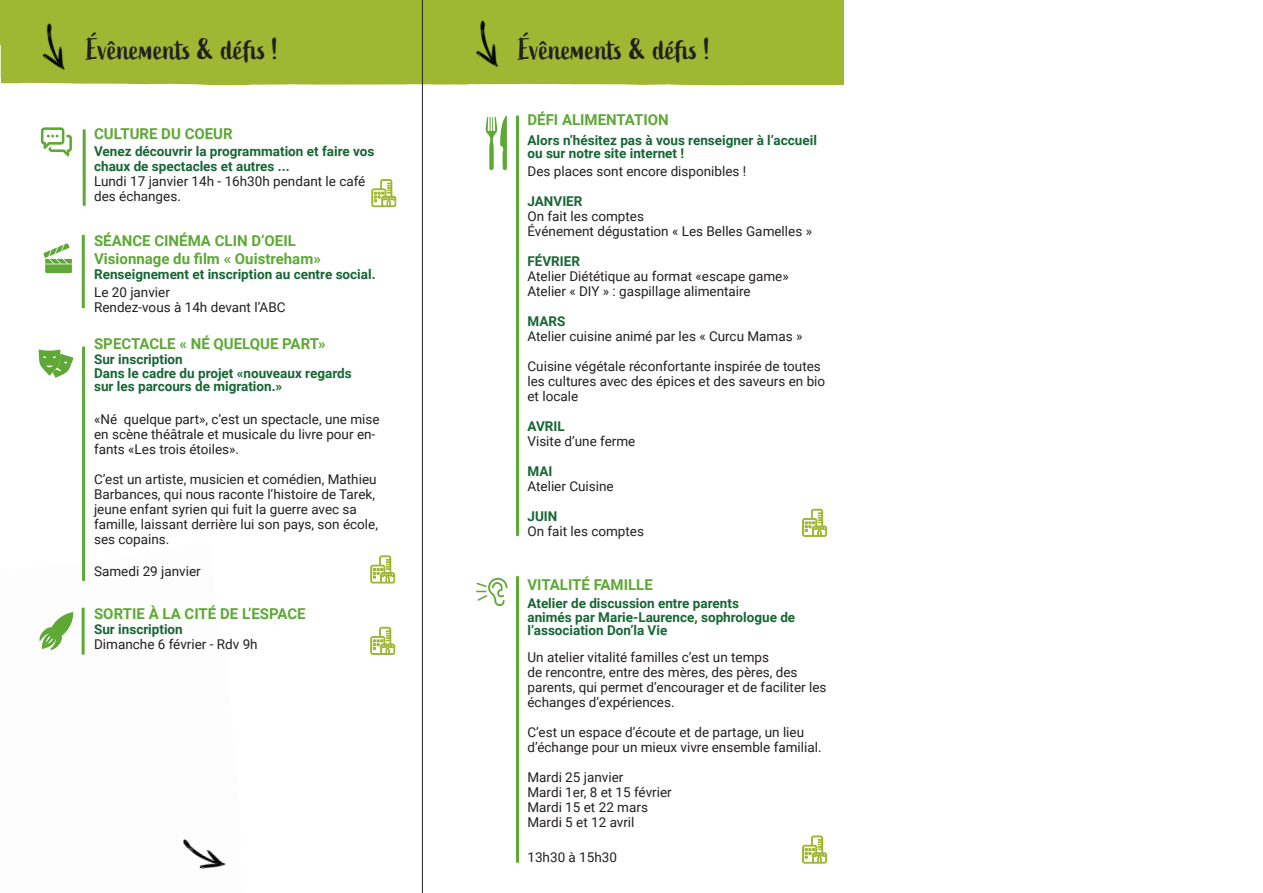
<style>
.page{position:relative;width:1263px;height:893px;background:#fff}
.page>*{position:absolute;margin:0;border:0;box-sizing:border-box;transform-origin:0 0}
.t1{font:30px "Active";color:#231f20}
.Titre{font:700 15px "Roboto";color:#5ea835}
.Titre-2{font:13.5px/15px "Roboto";color:#231f20}
.Sous_titre{font:700 13.5px/15px "Roboto";color:#176633}
.Sous_titre-2{font:13.5px "Roboto";color:#231f20}
.Titre-3{font:700 13.5px "Roboto";color:#176633}
.s1{font-weight:400;color:#231f20}
.s2{font-weight:700;color:#176633}
</style>
<div class="page">
<div style="left:0;top:0;width:25px;height:45px;background:#a0b733"></div>
<div style="left:2px;top:0;width:842px;height:86px;background:#a0b733"></div>
<img style="left:464px;top:21px;width:43px;height:51px">
<svg style="left:802px;top:509px;width:25px;height:28px"></svg>
<hr style="left:516px;top:116px;width:3px;height:420px;background:#5ea835">
<svg style="left:485px;top:116px;width:22px;height:54px"></svg>
<svg style="left:802px;top:836px;width:25px;height:27px"></svg>
<hr style="left:516px;top:576px;width:3px;height:287px;background:#5ea835">
<svg style="left:476px;top:577px;width:32px;height:29px"></svg>
<img style="left:30px;top:23px;width:44px;height:52px">
<svg style="left:371px;top:179px;width:25px;height:28px"></svg>
<hr style="left:82px;top:347px;width:3px;height:234px;background:#5ea835">
<svg style="left:38px;top:349px;width:36px;height:29px"></svg>
<svg style="left:39px;top:612px;width:35px;height:38px"></svg>
<div style="left:59px;top:621px;width:7px;height:7px;border:2px solid #5ea835;border-radius:50%"></div>
<hr style="left:82px;top:608px;width:3px;height:47px;background:#5ea835">
<img style="left:182px;top:839px;width:44px;height:31px">
<svg style="left:370px;top:627px;width:25px;height:28px"></svg>
<svg style="left:370px;top:556px;width:25px;height:27px"></svg>
<hr style="left:83px;top:129px;width:3px;height:77px;background:#5ea835">
<svg style="left:41px;top:127px;width:31px;height:29px"></svg>
<svg style="left:43px;top:243px;width:29px;height:30px"></svg>
<hr style="left:422px;top:0;width:1px;height:893px;background:#231f20">
<hr style="left:82px;top:235px;width:3px;height:73px;background:#5ea835">
<p class="t1" style="left:87px;top:32px;width:193px">Évênements &amp; défis !</p>
<p class="Titre" style="left:94px;top:123px;width:140px">CULTURE DU COEUR</p>
<p class="Sous_titre" style="left:94px;top:143px;width:282px">Venez découvrir la programmation et faire vos chaux de spectacles et autres ...<br><span class="s1">Lundi 17 janvier 14h - 16h30h pendant le café des échanges.</span></p>
<p class="Titre" style="left:94px;top:230px;width:203px">SÉANCE CINÉMA CLIN D’OEIL</p>
<p class="Titre" style="left:94px;top:248px;width:228px">Visionnage du film « Ouistreham»</p>
<p class="Sous_titre" style="left:94px;top:266px;width:283px">Renseignement et inscription au centre social.</p>
<p class="Titre-2" style="left:94px;top:284px;width:77px">Le 20 janvier</p>
<p class="Titre-2" style="left:94px;top:299px;width:193px">Rendez-vous à 14h devant l’ABC</p>
<p class="Titre" style="left:94px;top:334px;width:233px">SPECTACLE « NÉ QUELQUE PART»</p>
<p class="Sous_titre" style="left:94px;top:352px;width:90px">Sur inscription</p>
<p class="Sous_titre" style="left:94px;top:365px;width:259px">Dans le cadre du projet «nouveaux regards</p>
<p class="Sous_titre" style="left:94px;top:379px;width:190px">sur les parcours de migration.»</p>
<p class="Titre-2" style="left:94px;top:412px;width:287px">«Né quelque part», c’est un spectacle, une mise en scène théâtrale et musicale du livre pour en&shy;fants «Les trois étoiles».</p>
<p class="Titre-2" style="left:94px;top:472px;width:285px">C’est un artiste, musicien et comédien, Mathieu Barbances, qui nous raconte l’histoire de Tarek, jeune enfant syrien qui fuit la guerre avec sa famille, laissant derrière lui son pays, son école, ses copains.</p>
<p class="Titre-2" style="left:94px;top:563px;width:108px">Samedi 29 janvier</p>
<p class="Titre" style="left:94px;top:603px;width:213px">SORTIE À LA CITÉ DE L’ESPACE</p>
<p class="Sous_titre" style="left:94px;top:621px;width:90px">Sur inscription</p>
<p class="Titre-2" style="left:94px;top:636px;width:165px">Dimanche 6 février - Rdv 9h</p>
<p class="t1" style="left:518px;top:32px;width:193px">Évênements &amp; défis !</p>
<p class="Titre" style="left:527px;top:109px;width:143px">DÉFI ALIMENTATION</p>
<p class="Sous_titre" style="left:527px;top:133px;width:291px;line-height:13.5px">Alors n’hésitez pas à vous renseigner à l’accueil ou sur notre site internet !</p>
<p class="Sous_titre-2" style="left:527px;top:162px;width:220px">Des places sont encore disponibles !</p>
<p class="Titre-3" style="left:527px;top:192px;width:56px">JANVIER</p>
<p class="Titre-2" style="left:527px;top:209px;width:118px">On fait les comptes</p>
<p class="Titre-2" style="left:527px;top:224px;width:286px">Événement dégustation « Les Belles Gamelles »</p>
<p class="Titre-2" style="left:527px;top:254px;width:263px"><span class="s2">FÉVRIER<br></span>Atelier Diététique au format «escape game»</p>
<p class="Titre-2" style="left:527px;top:284px;width:225px">Atelier « DIY » : gaspillage alimentaire</p>
<p class="Titre-2" style="left:527px;top:314px;width:276px"><span class="s2">MARS<br></span>Atelier cuisine animé par les « Curcu Mamas »</p>
<p class="Titre-2" style="left:527px;top:359px;width:299px">Cuisine végétale réconfortante inspirée de toutes les cultures avec des épices et des saveurs en bio et locale</p>
<p class="Titre-2" style="left:527px;top:419px;width:109px"><span class="s2">AVRIL<br></span>Visite d’une ferme</p>
<p class="Titre-2" style="left:527px;top:464px;width:88px"><span class="s2">MAI<br></span>Atelier Cuisine</p>
<p class="Titre-2" style="left:527px;top:509px;width:118px"><span class="s2">JUIN<br></span>On fait les comptes</p>
<p class="Titre" style="left:527px;top:574px;width:127px">VITALITÉ FAMILLE</p>
<p class="Sous_titre" style="left:527px;top:596px;width:213px">Atelier de discussion entre parents</p>
<p class="Sous_titre" style="left:527px;top:610px;width:269px;line-height:13.5px">animés par Marie-Laurence, sophrologue de l’association Don’la Vie</p>
<p class="Titre-2" style="left:527px;top:650px;width:300px">Un atelier vitalité familles c’est un temps<br>de rencontre, entre des mères, des pères, des parents, qui permet d’encourager et de faciliter les échanges d’expériences.</p>
<p class="Titre-2" style="left:527px;top:725px;width:296px">C’est un espace d’écoute et de partage, un lieu d’échange pour un mieux vivre ensemble familial.</p>
<p class="Titre-2" style="left:527px;top:770px;width:97px">Mardi 25 janvier</p>
<p class="Titre-2" style="left:527px;top:785px;width:146px">Mardi 1er, 8 et 15 février</p>
<p class="Titre-2" style="left:527px;top:800px;width:122px">Mardi 15 et 22 mars</p>
<p class="Titre-2" style="left:527px;top:815px;width:109px">Mardi 5 et 12 avril</p>
<p class="Titre-2" style="left:527px;top:849px;width:91px">13h30 à 15h30</p>
</div>
